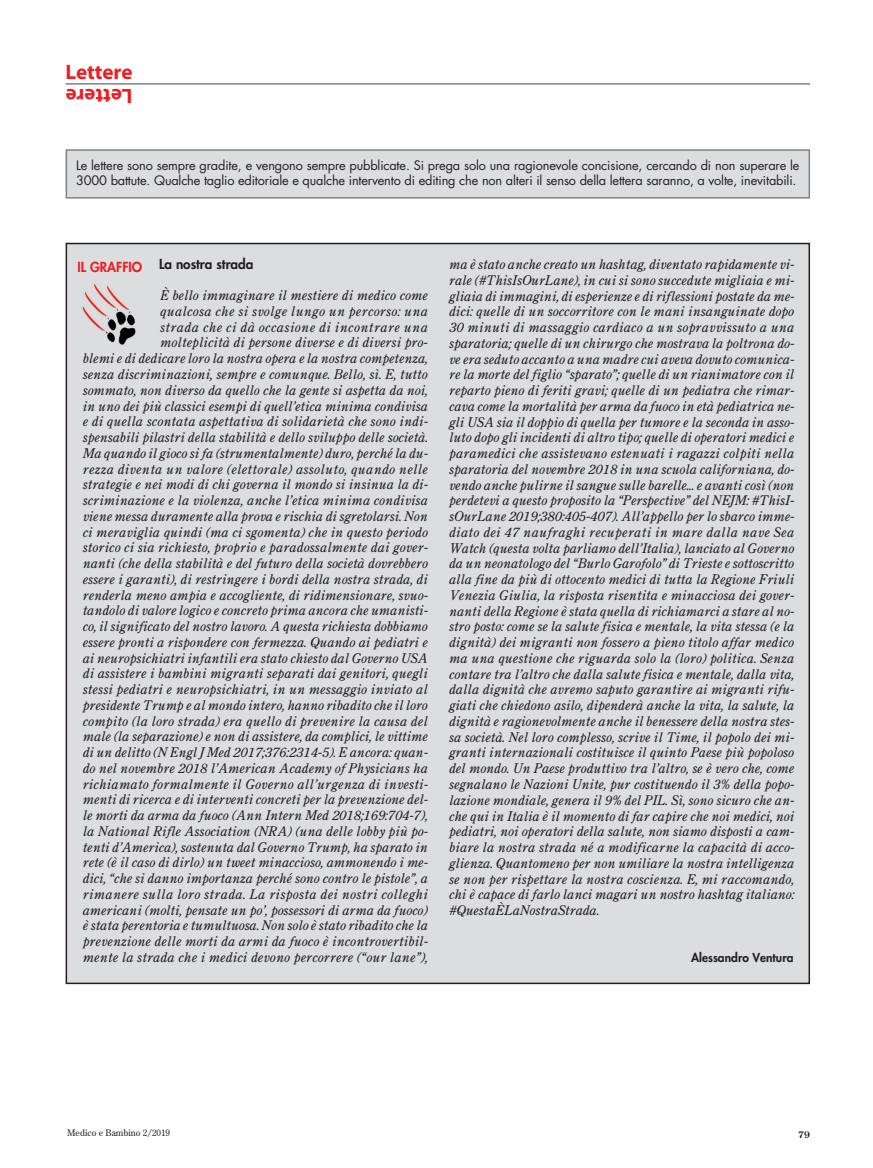
<style>
.page{position:relative;width:873px;height:1168px;background:#fff}
.page>*{position:absolute;margin:0;border:0;box-sizing:border-box;transform-origin:0 0}
.t1{font:700 21px "Myriad";letter-spacing:-.005em;color:#ee1d23}
.t2{font:13.5px/15.8px "Century Oldstyle ICG Italic";color:#231f20;text-align:right}
.t3{font:800 13.5px "Futura";color:#231f20}
.t4{font:800 13.5px "Futura";color:#ee1d23}
.t5{font:12.75px/14.2px "Futura";letter-spacing:-.01em;color:#231f20}
.t6{font:800 12px "Futura";color:#231f20}
.t7{font:9px "Century Old Style Std";color:#231f20}
.t8{font:700 9px "Century Old Style Std";color:#231f20}
</style>
<div class="page">
<hr style="left:66px;top:83px;width:744px;height:2px;background:#808285">
<div style="left:67px;top:151px;width:741px;height:46px;background:#dcdddf"></div>
<div style="left:66px;top:149px;width:744px;height:49px;border:2px solid #808285"></div>
<div style="left:67px;top:244px;width:741px;height:738px;background:#dcdddf"></div>
<img style="left:82px;top:285px;width:54px;height:60px">
<h1 class="t1" style="left:66px;top:61px;width:68px">Lettere</h1>
<h1 class="t1" style="left:132px;top:107px;width:68px;rotate:-180deg">Lettere</h1>
<p class="t5" style="left:76px;top:158px;width:725px">Le lettere sono sempre gradite, e vengono sempre pubblicate. Si prega solo una ragionevole concisione, cercando di non superare le<br>3000 battute. Qualche taglio editoriale e qualche intervento di editing che non alteri il senso della lettera saranno, a volte, inevitabili.</p>
<p class="t3" style="left:159px;top:255px;width:96px">La nostra strada</p>
<p class="t2" style="left:82px;top:287px;width:347px">È bello immaginare il mestiere di medico come<br>qualcosa che si svolge lungo un percorso: una<br>strada che ci dà occasione di incontrare una<br>molteplicità di persone diverse e di diversi pro-<br>blemi e di dedicare loro la nostra opera e la nostra competenza, senza discriminazioni, sempre e comunque. Bello, sì. E, tutto sommato, non diverso da quello che la gente si aspetta da noi, in uno dei più classici esempi di quell’etica minima condivisa e di quella scontata aspettativa di solidarietà che sono indi&shy;spensabili pilastri della stabilità e dello sviluppo delle società.<br>Ma quando il gioco si fa (strumentalmente) duro, perché la du&shy;rezza diventa un valore (elettorale) assoluto, quando nelle strategie e nei modi di chi governa il mondo si insinua la di&shy;scriminazione e la violenza, anche l’etica minima condivisa viene messa duramente alla prova e rischia di sgretolarsi. Non ci meraviglia quindi (ma ci sgomenta) che in questo periodo storico ci sia richiesto, proprio e paradossalmente dai gover&shy;nanti (che della stabilità e del futuro della società dovrebbero essere i garanti), di restringere i bordi della nostra strada, di renderla meno ampia e accogliente, di ridimensionare, svuo&shy;tandolo di valore logico e concreto prima ancora che umanisti&shy;co, il significato del nostro lavoro. A questa richiesta dobbiamo essere pronti a rispondere con fermezza. Quando ai pediatri e ai neuropsichiatri infantili era stato chiesto dal Governo USA di assistere i bambini migranti separati dai genitori, quegli stessi pediatri e neuropsichiatri, in un messaggio inviato al presidente Trump e al mondo intero, hanno ribadito che il loro compito (la loro strada) era quello di prevenire la causa del male (la separazione) e non di assistere, da complici, le vittime di un delitto (N Engl J Med 2017;376:2314-5). E ancora: quan&shy;do nel novembre 2018 l’American Academy of Physicians ha richiamato formalmente il Governo all’urgenza di investi&shy;menti di ricerca e di interventi concreti per la prevenzione del&shy;le morti da arma da fuoco (Ann Intern Med 2018;169:704-7), la National Rifle Association (NRA) (una delle lobby più po&shy;tenti d’America), sostenuta dal Governo Trump, ha sparato in rete (è il caso di dirlo) un tweet minaccioso, ammonendo i me&shy;dici, “che si danno importanza perché sono contro le pistole”, a rimanere sulla loro strada. La risposta dei nostri colleghi americani (molti, pensate un po’, possessori di arma da fuoco) è stata perentoria e tumultuosa. Non solo è stato ribadito che la prevenzione delle morti da armi da fuoco è incontrovertibil&shy;mente la strada che i medici devono percorrere (“our lane”),</p>
<p class="t4" style="left:78px;top:257px;width:66px">IL GRAFFIO</p>
<p class="t2" style="left:448px;top:256px;width:347px;text-align:justify">ma è stato anche creato un hashtag, diventato rapidamente vi&shy;rale (#ThisIsOurLane), in cui si sono succedute migliaia e mi&shy;gliaia di immagini, di esperienze e di riflessioni postate da me&shy;dici: quelle di un soccorritore con le mani insanguinate dopo 30 minuti di massaggio cardiaco a un sopravvissuto a una sparatoria; quelle di un chirurgo che mostrava la poltrona do&shy;ve era seduto accanto a una madre cui aveva dovuto comunica&shy;re la morte del figlio “sparato”; quelle di un rianimatore con il reparto pieno di feriti gravi; quelle di un pediatra che rimar&shy;cava come la mortalità per arma da fuoco in età pediatrica ne&shy;gli USA sia il doppio di quella per tumore e la seconda in asso&shy;luto dopo gli incidenti di altro tipo; quelle di operatori medici e paramedici che assistevano estenuati i ragazzi colpiti nella sparatoria del novembre 2018 in una scuola californiana, do&shy;vendo anche pulirne il sangue sulle barelle... e avanti così (non perdetevi a questo proposito la “Perspective” del NEJM: #ThisI&shy;sOurLane 2019;380:405-407). All’appello per lo sbarco imme&shy;diato dei 47 naufraghi recuperati in mare dalla nave Sea Watch (questa volta parliamo dell’Italia), lanciato al Governo da un neonatologo del “Burlo Garofolo” di Trieste e sottoscritto alla fine da più di ottocento medici di tutta la Regione Friuli Venezia Giulia, la risposta risentita e minacciosa dei gover&shy;nanti della Regione è stata quella di richiamarci a stare al no&shy;stro posto: come se la salute fisica e mentale, la vita stessa (e la dignità) dei migranti non fossero a pieno titolo affar medico ma una questione che riguarda solo la (loro) politica. Senza contare tra l’altro che dalla salute fisica e mentale, dalla vita, dalla dignità che avremo saputo garantire ai migranti rifu&shy;giati che chiedono asilo, dipenderà anche la vita, la salute, la dignità e ragionevolmente anche il benessere della nostra stes&shy;sa società. Nel loro complesso, scrive il Time, il popolo dei mi&shy;granti internazionali costituisce il quinto Paese più popoloso del mondo. Un Paese produttivo tra l’altro, se è vero che, come segnalano le Nazioni Unite, pur costituendo il 3% della popo&shy;lazione mondiale, genera il 9% del PIL. Sì, sono sicuro che an&shy;che qui in Italia è il momento di far capire che noi medici, noi pediatri, noi operatori della salute, non siamo disposti a cam&shy;biare la nostra strada né a modificarne la capacità di acco&shy;glienza. Quantomeno per non umiliare la nostra intelligenza se non per rispettare la nostra coscienza. E, mi raccomando, chi è capace di farlo lanci magari un nostro hashtag italiano: #QuestaÈLaNostraStrada.</p>
<p class="t6" style="left:691px;top:949px;width:104px">Alessandro Ventura</p>
<p class="t7" style="left:67px;top:1127px;width:104px">Medico e Bambino 2/2019</p>
<p class="t8" style="left:798px;top:1128px;width:13px">79</p>
</div>
